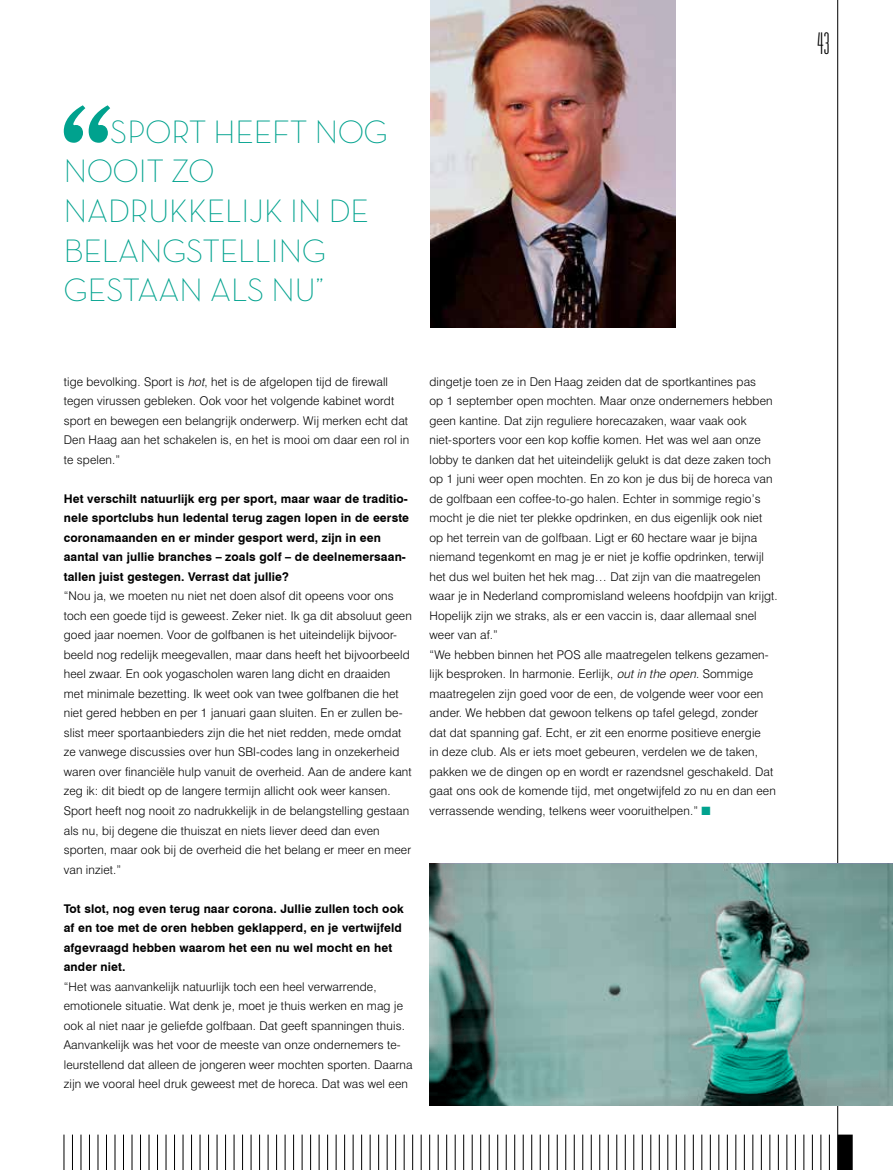
<style>
.page{position:relative;width:893px;height:1170px;background:#fff}
.page>*{position:absolute;margin:0;border:0;box-sizing:border-box;transform-origin:0 0}
.t1{font:300 33px/39.6px "Neutra Disp";color:#00a28e}
.t2{font:extra-condensed 27px "Chrysler HTF";color:#000}
.t3{font:300 12px/19.5px "Swiss 721 BT";letter-spacing:.01em;color:#000}
.t4{font:700 12px/19.5px "Swiss 721 BT";letter-spacing:.01em;color:#000}
.s1{font-style:italic}
.s2{color:#00a28e}
</style>
<div class="page">
<hr style="left:64px;top:1134px;width:1px;height:35px;background:#000">
<hr style="left:72px;top:1134px;width:1px;height:35px;background:#000">
<hr style="left:81px;top:1134px;width:1px;height:35px;background:#000">
<hr style="left:89px;top:1134px;width:1px;height:35px;background:#000">
<hr style="left:98px;top:1134px;width:1px;height:35px;background:#000">
<hr style="left:106px;top:1134px;width:1px;height:35px;background:#000">
<hr style="left:115px;top:1134px;width:1px;height:35px;background:#000">
<hr style="left:123px;top:1134px;width:1px;height:35px;background:#000">
<hr style="left:132px;top:1134px;width:1px;height:35px;background:#000">
<hr style="left:140px;top:1134px;width:1px;height:35px;background:#000">
<hr style="left:149px;top:1134px;width:1px;height:35px;background:#000">
<hr style="left:157px;top:1134px;width:1px;height:35px;background:#000">
<hr style="left:166px;top:1134px;width:1px;height:35px;background:#000">
<hr style="left:174px;top:1134px;width:1px;height:35px;background:#000">
<hr style="left:183px;top:1134px;width:1px;height:35px;background:#000">
<hr style="left:191px;top:1134px;width:1px;height:35px;background:#000">
<hr style="left:200px;top:1134px;width:1px;height:35px;background:#000">
<hr style="left:208px;top:1134px;width:1px;height:35px;background:#000">
<hr style="left:217px;top:1134px;width:1px;height:35px;background:#000">
<hr style="left:225px;top:1134px;width:1px;height:35px;background:#000">
<hr style="left:234px;top:1134px;width:1px;height:35px;background:#000">
<hr style="left:242px;top:1134px;width:1px;height:35px;background:#000">
<hr style="left:251px;top:1134px;width:1px;height:35px;background:#000">
<hr style="left:259px;top:1134px;width:1px;height:35px;background:#000">
<hr style="left:268px;top:1134px;width:1px;height:35px;background:#000">
<hr style="left:276px;top:1134px;width:1px;height:35px;background:#000">
<hr style="left:285px;top:1134px;width:1px;height:35px;background:#000">
<hr style="left:293px;top:1134px;width:1px;height:35px;background:#000">
<hr style="left:302px;top:1134px;width:1px;height:35px;background:#000">
<hr style="left:310px;top:1134px;width:1px;height:35px;background:#000">
<hr style="left:319px;top:1134px;width:1px;height:35px;background:#000">
<hr style="left:327px;top:1134px;width:1px;height:35px;background:#000">
<hr style="left:336px;top:1134px;width:1px;height:35px;background:#000">
<hr style="left:344px;top:1134px;width:1px;height:35px;background:#000">
<hr style="left:353px;top:1134px;width:1px;height:35px;background:#000">
<hr style="left:361px;top:1134px;width:1px;height:35px;background:#000">
<hr style="left:370px;top:1134px;width:1px;height:35px;background:#000">
<hr style="left:378px;top:1134px;width:1px;height:35px;background:#000">
<hr style="left:387px;top:1134px;width:1px;height:35px;background:#000">
<hr style="left:395px;top:1134px;width:1px;height:35px;background:#000">
<hr style="left:404px;top:1134px;width:1px;height:35px;background:#000">
<hr style="left:412px;top:1134px;width:1px;height:35px;background:#000">
<hr style="left:421px;top:1134px;width:1px;height:35px;background:#000">
<hr style="left:429px;top:1134px;width:1px;height:35px;background:#000">
<hr style="left:438px;top:1134px;width:1px;height:35px;background:#000">
<hr style="left:446px;top:1134px;width:1px;height:35px;background:#000">
<hr style="left:455px;top:1134px;width:1px;height:35px;background:#000">
<hr style="left:463px;top:1134px;width:1px;height:35px;background:#000">
<hr style="left:472px;top:1134px;width:1px;height:35px;background:#000">
<hr style="left:480px;top:1134px;width:1px;height:35px;background:#000">
<hr style="left:489px;top:1134px;width:1px;height:35px;background:#000">
<hr style="left:497px;top:1134px;width:1px;height:35px;background:#000">
<hr style="left:506px;top:1134px;width:1px;height:35px;background:#000">
<hr style="left:514px;top:1134px;width:1px;height:35px;background:#000">
<hr style="left:523px;top:1134px;width:1px;height:35px;background:#000">
<hr style="left:531px;top:1134px;width:1px;height:35px;background:#000">
<hr style="left:540px;top:1134px;width:1px;height:35px;background:#000">
<hr style="left:548px;top:1134px;width:1px;height:35px;background:#000">
<hr style="left:557px;top:1134px;width:1px;height:35px;background:#000">
<hr style="left:565px;top:1134px;width:1px;height:35px;background:#000">
<hr style="left:574px;top:1134px;width:1px;height:35px;background:#000">
<hr style="left:582px;top:1134px;width:1px;height:35px;background:#000">
<hr style="left:591px;top:1134px;width:1px;height:35px;background:#000">
<hr style="left:599px;top:1134px;width:1px;height:35px;background:#000">
<hr style="left:608px;top:1134px;width:1px;height:35px;background:#000">
<hr style="left:616px;top:1134px;width:1px;height:35px;background:#000">
<hr style="left:625px;top:1134px;width:1px;height:35px;background:#000">
<hr style="left:633px;top:1134px;width:1px;height:35px;background:#000">
<hr style="left:642px;top:1134px;width:1px;height:35px;background:#000">
<hr style="left:650px;top:1134px;width:1px;height:35px;background:#000">
<hr style="left:659px;top:1134px;width:1px;height:35px;background:#000">
<hr style="left:667px;top:1134px;width:1px;height:35px;background:#000">
<hr style="left:676px;top:1134px;width:1px;height:35px;background:#000">
<hr style="left:684px;top:1134px;width:1px;height:35px;background:#000">
<hr style="left:693px;top:1134px;width:1px;height:35px;background:#000">
<hr style="left:702px;top:1134px;width:1px;height:35px;background:#000">
<hr style="left:710px;top:1134px;width:1px;height:35px;background:#000">
<hr style="left:719px;top:1134px;width:1px;height:35px;background:#000">
<hr style="left:727px;top:1134px;width:1px;height:35px;background:#000">
<hr style="left:736px;top:1134px;width:1px;height:35px;background:#000">
<hr style="left:744px;top:1134px;width:1px;height:35px;background:#000">
<hr style="left:753px;top:1134px;width:1px;height:35px;background:#000">
<hr style="left:761px;top:1134px;width:1px;height:35px;background:#000">
<hr style="left:770px;top:1134px;width:1px;height:35px;background:#000">
<hr style="left:778px;top:1134px;width:1px;height:35px;background:#000">
<hr style="left:787px;top:1134px;width:1px;height:35px;background:#000">
<hr style="left:795px;top:1134px;width:1px;height:35px;background:#000">
<hr style="left:804px;top:1134px;width:1px;height:35px;background:#000">
<hr style="left:812px;top:1134px;width:1px;height:35px;background:#000">
<hr style="left:821px;top:1134px;width:1px;height:35px;background:#000">
<hr style="left:829px;top:1134px;width:1px;height:35px;background:#000">
<div style="left:838px;top:1134px;width:15px;height:35px;background:#000"></div>
<hr style="left:837px;top:0;width:1px;height:1169px;background:#000">
<svg style="left:64px;top:105px;width:46px;height:38px"></svg>
<img style="left:431px;top:0;width:244px;height:327px">
<svg style="left:429px;top:863px;width:464px;height:242px;background:#769f9a"></svg>
<h1 class="t1" style="left:64px;top:112px;width:326px;text-indent:46px">SPORT HEEFT NOG<br>NOOIT ZO<br>NADRUKKELIJK IN DE<br>BELANGSTELLING<br>GESTAAN ALS NU”</h1>
<p class="t3" style="left:64px;top:371px;width:347px">tige bevolking. Sport is <span class="s1">hot</span>, het is de afgelopen tijd de firewall tegen virussen gebleken. Ook voor het volgende kabinet wordt sport en bewegen een belangrijk onderwerp. Wij merken echt dat Den Haag aan het schakelen is, en het is mooi om daar een rol in te spelen.”</p>
<p class="t4" style="left:64px;top:488px;width:347px">Het verschilt natuurlijk erg per sport, maar waar de traditio&shy;nele sportclubs hun ledental terug zagen lopen in de eerste coronamaanden en er minder gesport werd, zijn in een aantal van jullie branches – zoals golf – de deelnemersaan&shy;tallen juist gestegen. Verrast dat jullie?</p>
<p class="t3" style="left:64px;top:586px;width:350px">“Nou ja, we moeten nu niet net doen alsof dit opeens voor ons toch een goede tijd is geweest. Zeker niet. Ik ga dit absoluut geen goed jaar noemen. Voor de golfbanen is het uiteindelijk bijvoor&shy;beeld nog redelijk meegevallen, maar dans heeft het bijvoorbeeld heel zwaar. En ook yogascholen waren lang dicht en draaiden met minimale bezetting. Ik weet ook van twee golfbanen die het niet gered hebben en per 1 januari gaan sluiten. En er zullen be&shy;slist meer sportaanbieders zijn die het niet redden, mede omdat ze vanwege discussies over hun SBI-codes lang in onzekerheid waren over financiële hulp vanuit de overheid. Aan de andere kant zeg ik: dit biedt op de langere termijn allicht ook weer kansen.<br>Sport heeft nog nooit zo nadrukkelijk in de belangstelling gestaan als nu, bij degene die thuiszat en niets liever deed dan even sporten, maar ook bij de overheid die het belang er meer en meer van inziet.”</p>
<p class="t4" style="left:64px;top:898px;width:341px">Tot slot, nog even terug naar corona. Jullie zullen toch ook af en toe met de oren hebben geklapperd, en je vertwijfeld afgevraagd hebben waarom het een nu wel mocht en het ander niet.</p>
<p class="t3" style="left:64px;top:976px;width:350px">“Het was aanvankelijk natuurlijk toch een heel verwarrende, emotionele situatie. Wat denk je, moet je thuis werken en mag je ook al niet naar je geliefde golfbaan. Dat geeft spanningen thuis.<br>Aanvankelijk was het voor de meeste van onze ondernemers te&shy;leurstellend dat alleen de jongeren weer mochten sporten. Daarna zijn we vooral heel druk geweest met de horeca. Dat was wel een</p>
<p class="t3" style="left:429px;top:371px;width:350px">dingetje toen ze in Den Haag zeiden dat de sportkantines pas<br>op 1 september open mochten. Maar onze ondernemers hebben geen kantine. Dat zijn reguliere horecazaken, waar vaak ook niet-sporters voor een kop koffie komen. Het was wel aan onze lobby te danken dat het uiteindelijk gelukt is dat deze zaken toch op 1 juni weer open mochten. En zo kon je dus bij de horeca van de golfbaan een coffee-to-go halen. Echter in sommige regio’s mocht je die niet ter plekke opdrinken, en dus eigenlijk ook niet op het terrein van de golfbaan. Ligt er 60 hectare waar je bijna niemand tegenkomt en mag je er niet je koffie opdrinken, terwijl het dus wel buiten het hek mag… Dat zijn van die maatregelen waar je in Nederland compromisland weleens hoofdpijn van krijgt.<br>Hopelijk zijn we straks, als er een vaccin is, daar allemaal snel weer van af.”<br>“We hebben binnen het POS alle maatregelen telkens gezamen&shy;lijk besproken. In harmonie. Eerlijk, <span class="s1">outin the open</span>. Sommige maatregelen zijn goed voor de een, de volgende weer voor een ander. We hebben dat gewoon telkens op tafel gelegd, zonder dat dat spanning gaf. Echt, er zit een enorme positieve energie<br>in deze club. Als er iets moet gebeuren, verdelen we de taken, pakken we de dingen op en wordt er razendsnel geschakeld. Dat gaat ons ook de komende tijd, met ongetwijfeld zo nu en dan een verrassende wending, telkens weer vooruithelpen.” <span class="s2">■</span></p>
<h2 class="t2" style="left:817px;top:29px;width:14px">43</h2>
</div>
